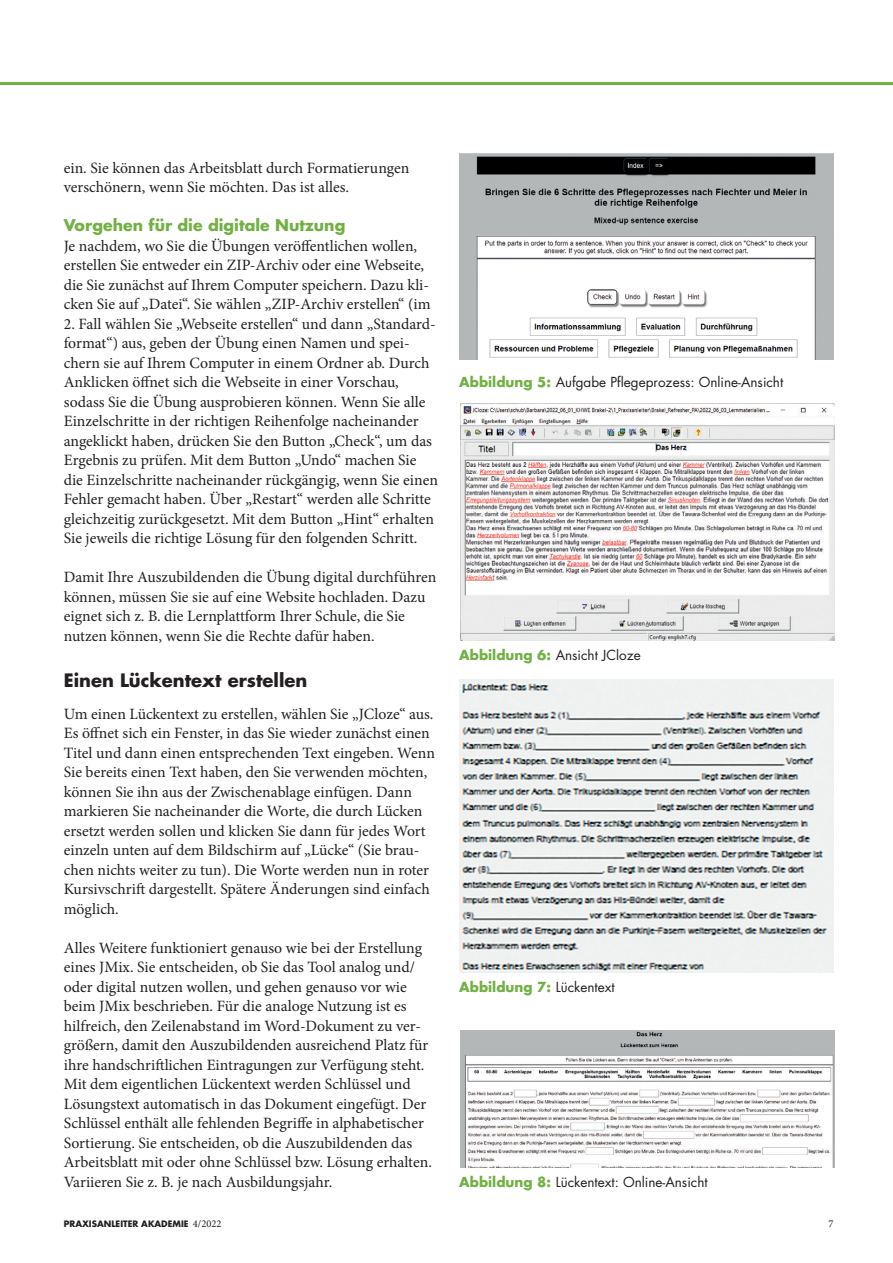
<style>
.page{position:relative;width:893px;height:1263px;background:#fff}
.page>*{position:absolute;margin:0;border:0;box-sizing:border-box;transform-origin:0 0}
.KPA_Zwiüb_groß{font:700 18px "Futura LT";color:#231f20}
.KPA_Grundschrift{font:15.75px/19.5px "Minion Pro";color:#231f20}
.KPA_Zwiüb_klein{font:700 15.75px "Futura LT";color:#71b043}
.KPA_TAB_BU{font:13.5px "Futura LT";color:#231f20}
.KPA_TAB_BU-2{font:700 13.5px "Futura LT";color:#71b043}
.t1{font:500 10.5px "Minion Pro";color:#231f20}
.t2{font:700 8.7px "Futura LT";color:#231f20}
.s1{font-weight:700;color:#71b043}
.s2{font-weight:400;color:#231f20}
.s3{font-family:"Minion Pro";font-weight:400;font-size:10.5px}
</style>
<div class="page">
<hr style="left:0;top:82px;width:893px;height:3px;background:#71b043">
<img style="left:459px;top:153px;width:374px;height:207px">
<img style="left:460px;top:1031px;width:374px;height:136px">
<img style="left:459px;top:680px;width:374px;height:292px">
<img style="left:460px;top:404px;width:374px;height:237px">
<p class="KPA_Grundschrift" style="left:64px;top:158px;width:347px">ein. Sie können das Arbeitsblatt durch Formatierungen verschönern, wenn Sie möchten. Das ist alles.</p>
<p class="KPA_Zwiüb_klein" style="left:64px;top:215px;width:283px">Vorgehen für die digitale Nutzung</p>
<p class="KPA_Grundschrift" style="left:64px;top:236px;width:368px">Je nachdem, wo Sie die Übungen veröffentlichen wollen, erstellen Sie entweder ein ZIP-Archiv oder eine Webseite, die Sie zunächst auf Ihrem Computer speichern. Dazu kli&shy;cken Sie auf „Datei“. Sie wählen „ZIP-Archiv erstellen“ (im</p>
<p class="KPA_Grundschrift" style="left:64px;top:314px;width:376px">2. Fall wählen Sie „Webseite erstellen“ und dann „Standard&shy;format“) aus, geben der Übung einen Namen und spei&shy;chern sie auf Ihrem Computer in einem Ordner ab. Durch Anklicken öffnet sich die Webseite in einer Vorschau, sodass Sie die Übung ausprobieren können. Wenn Sie alle Einzelschritte in der richtigen Reihenfolge nacheinander angeklickt haben, drücken Sie den Button „Check“, um das Ergebnis zu prüfen. Mit dem Button „Undo“ machen Sie die Einzelschritte nacheinander rückgängig, wenn Sie einen Fehler gemacht haben. Über „Restart“ werden alle Schritte gleichzeitig zurückgesetzt. Mit dem Button „Hint“ erhalten Sie jeweils die richtige Lösung für den folgenden Schritt.</p>
<p class="KPA_Grundschrift" style="left:64px;top:567px;width:374px">Damit Ihre Auszubildenden die Übung digital durchführen können, müssen Sie sie auf eine Website hochladen. Dazu eignet sich z. B. die Lernplattform Ihrer Schule, die Sie nutzen können, wenn Sie die Rechte dafür haben.</p>
<p class="KPA_Zwiüb_groß" style="left:64px;top:668px;width:245px">Einen Lückentext erstellen</p>
<p class="KPA_Grundschrift" style="left:64px;top:704px;width:373px">Um einen Lückentext zu erstellen, wählen Sie „JCloze“ aus.<br>Es öffnet sich ein Fenster, in das Sie wieder zunächst einen Titel und dann einen entsprechenden Text eingeben. Wenn Sie bereits einen Text haben, den Sie verwenden möchten, können Sie ihn aus der Zwischenablage einfügen. Dann markieren Sie nacheinander die Worte, die durch Lücken ersetzt werden sollen und klicken Sie dann für jedes Wort einzeln unten auf dem Bildschirm auf „Lücke“ (Sie brau&shy;chen nichts weiter zu tun). Die Worte werden nun in roter Kursivschrift dargestellt. Spätere Änderungen sind einfach möglich.</p>
<p class="KPA_Grundschrift" style="left:64px;top:938px;width:370px">Alles Weitere funktioniert genauso wie bei der Erstellung eines JMix. Sie entscheiden, ob Sie das Tool analog und/ oder digital nutzen wollen, und gehen genauso vor wie beim JMix beschrieben. Für die analoge Nutzung ist es hilfreich, den Zeilenabstand im Word-Dokument zu ver&shy;größern, damit den Auszubildenden ausreichend Platz für ihre handschriftlichen Eintragungen zur Verfügung steht.<br>Mit dem eigentlichen Lückentext werden Schlüssel und Lösungstext automatisch in das Dokument eingefügt. Der Schlüssel enthält alle fehlenden Begriffe in alphabetischer Sortierung. Sie entscheiden, ob die Auszubildenden das Arbeitsblatt mit oder ohne Schlüssel bzw. Lösung erhalten.<br>Variieren Sie z. B. je nach Ausbildungsjahr.</p>
<p class="KPA_TAB_BU" style="left:459px;top:373px;width:326px"><span class="s1">Abbildung 5:</span> Aufgabe Pflegeprozess: Online-Ansicht</p>
<p class="KPA_TAB_BU" style="left:459px;top:646px;width:183px"><span class="s1">Abbildung 6:</span> Ansicht JCloze</p>
<p class="KPA_TAB_BU-2" style="left:459px;top:978px;width:157px">Abbildung 7: <span class="s2">Lückentext</span></p>
<p class="KPA_TAB_BU" style="left:459px;top:1173px;width:250px"><span class="s1">Abbildung 8:</span> Lückentext: Online-Ansicht</p>
<p class="t2" style="left:64px;top:1218px;width:159px">PRAXISANLEITER AKADEMIE <span class="s3">4/2022</span></p>
<p class="t1" style="left:828px;top:1217px;width:7px">7</p>
</div>
